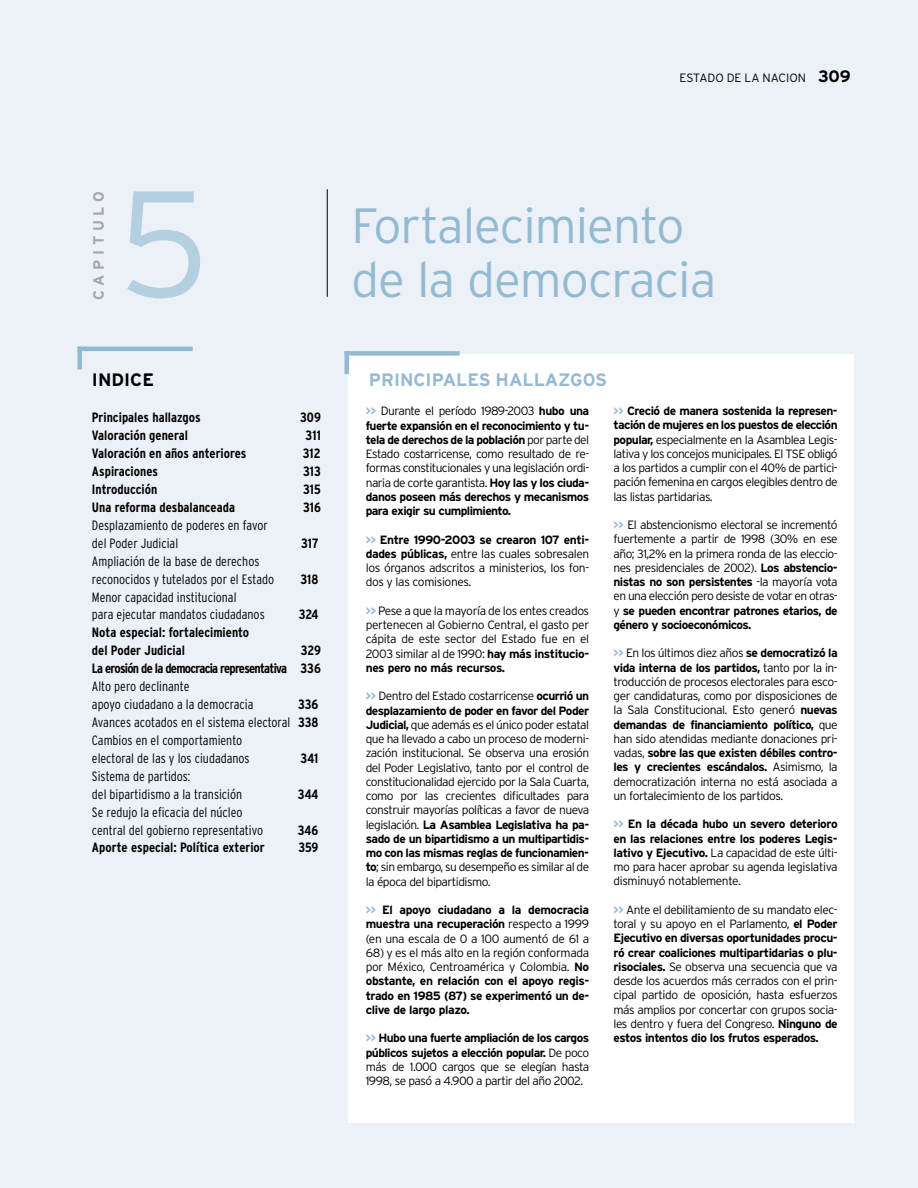
<style>
.page{position:relative;width:918px;height:1188px;background:#ebf1f6}
.page>*{position:absolute;margin:0;border:0;box-sizing:border-box;transform-origin:0 0}
.t1{font:300 150.6px "Interstate";color:#b4cfe0}
.t2{font:300 49.5px "Interstate";letter-spacing:-.02em;color:#94bad2}
.t3{font:700 18px "Interstate";color:#94bad2}
.t4{font:700 18px "Interstate";color:#000}
.t5{font:700 15px "Interstate";letter-spacing:.31em;color:#a6a6a6}
.t6{font:300 condensed 13.5px/18px "Interstate";color:#000}
.t7{font:700 condensed 13.5px/18px "Interstate";color:#000}
.t8{font:700 condensed 13.5px/18px "Interstate";letter-spacing:-.055em;color:#000;text-align:right}
.t9{font:300 12px/14.2px "Interstate";letter-spacing:-.045em;color:#000;text-align:justify}
.t10{font:700 12px/14.2px "Interstate";letter-spacing:-.035em;color:#000;text-align:justify}
.t11{font:300 12px "Interstate";color:#000}
.s1{font-weight:700;font-size:16.5px}
.s2{font-weight:700}
.s3{color:#94bad2}
.s4{font-weight:300}
.s5{font-weight:700;color:#94bad2}
</style>
<div class="page">
<hr style="left:327px;top:189px;width:1px;height:108px;background:#000">
<div style="left:77px;top:347px;width:5px;height:23px;background:#94bad2"></div>
<hr style="left:78px;top:347px;width:115px;height:4px;background:#94bad2">
<div style="left:349px;top:354px;width:505px;height:769px;background:#fff"></div>
<div style="left:344px;top:351px;width:5px;height:23px;background:#94bad2"></div>
<div style="left:345px;top:351px;width:115px;height:5px;background:#94bad2"></div>
<p class="t11" style="left:679px;top:73px;width:173px">ESTADO DE LA NACION <span class="s1">309</span></p>
<p class="t5" style="left:93px;top:300px;width:110px;rotate:-90deg">CAPITULO</p>
<h1 class="t1" style="left:118px;top:187px;width:93px">5</h1>
<h3 class="t4" style="left:92px;top:373px;width:64px">INDICE</h3>
<p class="t7" style="left:92px;top:410px;width:110px">Principales hallazgos</p>
<p class="t7" style="left:300px;top:410px;width:22px">309</p>
<p class="t7" style="left:92px;top:427px;width:97px">Valoración general</p>
<p class="t7" style="left:306px;top:427px;width:17px">311</p>
<p class="t7" style="left:92px;top:445px;width:156px">Valoración en años anteriores</p>
<p class="t7" style="left:303px;top:445px;width:20px">312</p>
<p class="t7" style="left:92px;top:463px;width:68px">Aspiraciones</p>
<p class="t7" style="left:303px;top:463px;width:19px">313</p>
<p class="t7" style="left:92px;top:481px;width:67px">Introducción</p>
<p class="t7" style="left:303px;top:481px;width:19px">315</p>
<p class="t7" style="left:92px;top:499px;width:145px">Una reforma desbalanceada</p>
<p class="t7" style="left:303px;top:499px;width:19px">316</p>
<p class="t6" style="left:92px;top:517px;width:177px">Desplazamiento de poderes en favor del Poder Judicial</p>
<p class="t7" style="left:301px;top:535px;width:19px">317</p>
<p class="t6" style="left:92px;top:553px;width:184px">Ampliación de la base de derechos reconocidos y tutelados por el Estado</p>
<p class="t6" style="left:92px;top:589px;width:174px">Menor capacidad institucional<br>para ejecutar mandatos ciudadanos</p>
<p class="t7" style="left:300px;top:571px;width:20px">318</p>
<p class="t7" style="left:299px;top:607px;width:21px">324</p>
<p class="t7" style="left:92px;top:625px;width:159px">Nota especial: fortalecimiento del Poder Judicial</p>
<p class="t8" style="left:92px;top:643px;width:231px">329<br>La erosión de la democracia representativa 336</p>
<p class="t6" style="left:92px;top:678px;width:163px">Alto pero declinante<br>apoyo ciudadano a la democracia</p>
<p class="t6" style="left:92px;top:696px;width:228px;text-indent:206px"><span class="s2">336<br></span>Avances acotados en el sistema electoral <span class="s2">338<br></span>Cambios en el comportamiento<br>electoral de las y los ciudadanos</p>
<p class="t7" style="left:301px;top:750px;width:19px">341</p>
<p class="t6" style="left:92px;top:768px;width:152px">Sistema de partidos:<br>del bipartidismo a la transición</p>
<p class="t6" style="left:92px;top:804px;width:173px">Se redujo la eficacia del núcleo central del gobierno representativo</p>
<p class="t7" style="left:298px;top:786px;width:22px">344</p>
<p class="t7" style="left:298px;top:822px;width:22px">346</p>
<p class="t7" style="left:92px;top:840px;width:174px">Aporte especial: Política exterior</p>
<p class="t7" style="left:299px;top:840px;width:21px">359</p>
<h2 class="t2" style="left:351px;top:207px;width:335px">Fortalecimiento</h2>
<h2 class="t2" style="left:351px;top:261px;width:367px">de la democracia</h2>
<h3 class="t3" style="left:369px;top:373px;width:240px">PRINCIPALES HALLAZGOS</h3>
<p class="t10" style="left:366px;top:405px;width:225px"><span class="s3">&gt;&gt;</span> <span class="s4">Durante el período 1989-2003</span> hubo una fuerte expansión en el reconocimiento y tu&shy;tela de derechos de la población <span class="s4">por parte del Estado costarricense, como resultado de re&shy;formas constitucionales y una legislación ordi&shy;naria de corte garantista.</span> Hoy las y los ciuda&shy;danos poseen más derechos y mecanismos para exigir su cumplimiento.</p>
<p class="t9" style="left:366px;top:534px;width:225px"><span class="s5">&gt;&gt;</span> <span class="s2">Entre 1990-2003 se crearon 107 enti&shy;dades públicas,</span> entre las cuales sobresalen los órganos adscritos a ministerios, los fon&shy;dos y las comisiones.</p>
<p class="t9" style="left:366px;top:605px;width:225px"><span class="s5">&gt;&gt;</span> Pese a que la mayoría de los entes creados pertenecen al Gobierno Central, el gasto per cápita de este sector del Estado fue en el 2003 similar al de 1990: <span class="s2">hay más institucio&shy;nes pero no más recursos.</span></p>
<p class="t9" style="left:366px;top:690px;width:225px"><span class="s5">&gt;&gt;</span> Dentro del Estado costarricense <span class="s2">ocurrió un desplazamiento de poder en favor del Poder Judicial,</span> que además es el único poder estatal que ha llevado a cabo un proceso de moderni&shy;zación institucional. Se observa una erosión del Poder Legislativo, tanto por el control de constitucionalidad ejercido por la Sala Cuarta, como por las crecientes dificultades para construir mayorías políticas a favor de nueva legislación. <span class="s2">La Asamblea Legislativa ha pa&shy;sado de un bipartidismo a un multipartidis&shy;mo con las mismas reglas de funcionamien&shy;to</span>; sin embargo, su desempeño es similar al de la época del bipartidismo.</p>
<p class="t10" style="left:366px;top:904px;width:225px"><span class="s3">&gt;&gt;</span> El apoyo ciudadano a la democracia muestra una recuperación <span class="s4">respecto a 1999 (en una escala de 0 a 100 aumentó de 61 a</span></p>
<p class="t10" style="left:366px;top:947px;width:225px"><span class="s4">68) y es el más alto en la región conformada por México, Centroamérica y Colombia.</span> No obstante, en relación con el apoyo regis&shy;trado en 1985 (87) se experimentó un de&shy;clive de largo plazo.</p>
<p class="t9" style="left:366px;top:1032px;width:225px"><span class="s5">&gt;&gt;</span> <span class="s2">Hubo una fuerte ampliación de los cargos públicos sujetos a elección popular.</span> De poco más de 1.000 cargos que se elegían hasta 1998, se pasó a 4.900 a partir del año 2002.</p>
<p class="t9" style="left:613px;top:405px;width:226px"><span class="s5">&gt;&gt;</span> <span class="s2">Creció de manera sostenida la represen&shy;tación de mujeres en los puestos de elección popular,</span> especialmente en la Asamblea Legis&shy;lativa y los concejos municipales. El TSE obligó a los partidos a cumplir con el 40% de partici&shy;pación femenina en cargos elegibles dentro de las listas partidarias.</p>
<p class="t9" style="left:613px;top:519px;width:226px"><span class="s5">&gt;&gt;</span> El abstencionismo electoral se incrementó fuertemente a partir de 1998 (30% en ese año; 31,2% en la primera ronda de las eleccio&shy;nes presidenciales de 2002). <span class="s2">Los abstencio&shy;nistas no son persistentes</span> -la mayoría vota en una elección pero desiste de votar en otras&shy;y <span class="s2">se pueden encontrar patrones etarios, de género y socioeconómicos.</span></p>
<p class="t9" style="left:613px;top:647px;width:226px"><span class="s5">&gt;&gt;</span> En los últimos diez años <span class="s2">se democratizó la vida interna de los partidos,</span> tanto por la in&shy;troducción de procesos electorales para esco&shy;ger candidaturas, como por disposiciones de la Sala Constitucional. Esto generó <span class="s2">nuevas demandas de financiamiento político,</span> que han sido atendidas mediante donaciones pri&shy;vadas, <span class="s2">sobre las que existen débiles contro&shy;les y crecientes escándalos.</span> Asimismo, la democratización interna no está asociada a un fortalecimiento de los partidos.</p>
<p class="t10" style="left:613px;top:818px;width:226px"><span class="s3">&gt;&gt;</span> En la década hubo un severo deterioro en las relaciones entre los poderes Legis&shy;lativo y Ejecutivo. <span class="s4">La capacidad de este últi&shy;mo para hacer aprobar su agenda legislativa disminuyó notablemente.</span></p>
<p class="t9" style="left:613px;top:904px;width:226px"><span class="s5">&gt;&gt;</span> Ante el debilitamiento de su mandato elec&shy;toral y su apoyo en el Parlamento, <span class="s2">el Poder Ejecutivo en diversas oportunidades procu&shy;ró crear coaliciones multipartidarias o plu&shy;risociales.</span> Se observa una secuencia que va desde los acuerdos más cerrados con el prin&shy;cipal partido de oposición, hasta esfuerzos más amplios por concertar con grupos socia&shy;les dentro y fuera del Congreso. <span class="s2">Ninguno de estos intentos dio los frutos esperados.</span></p>
</div>
